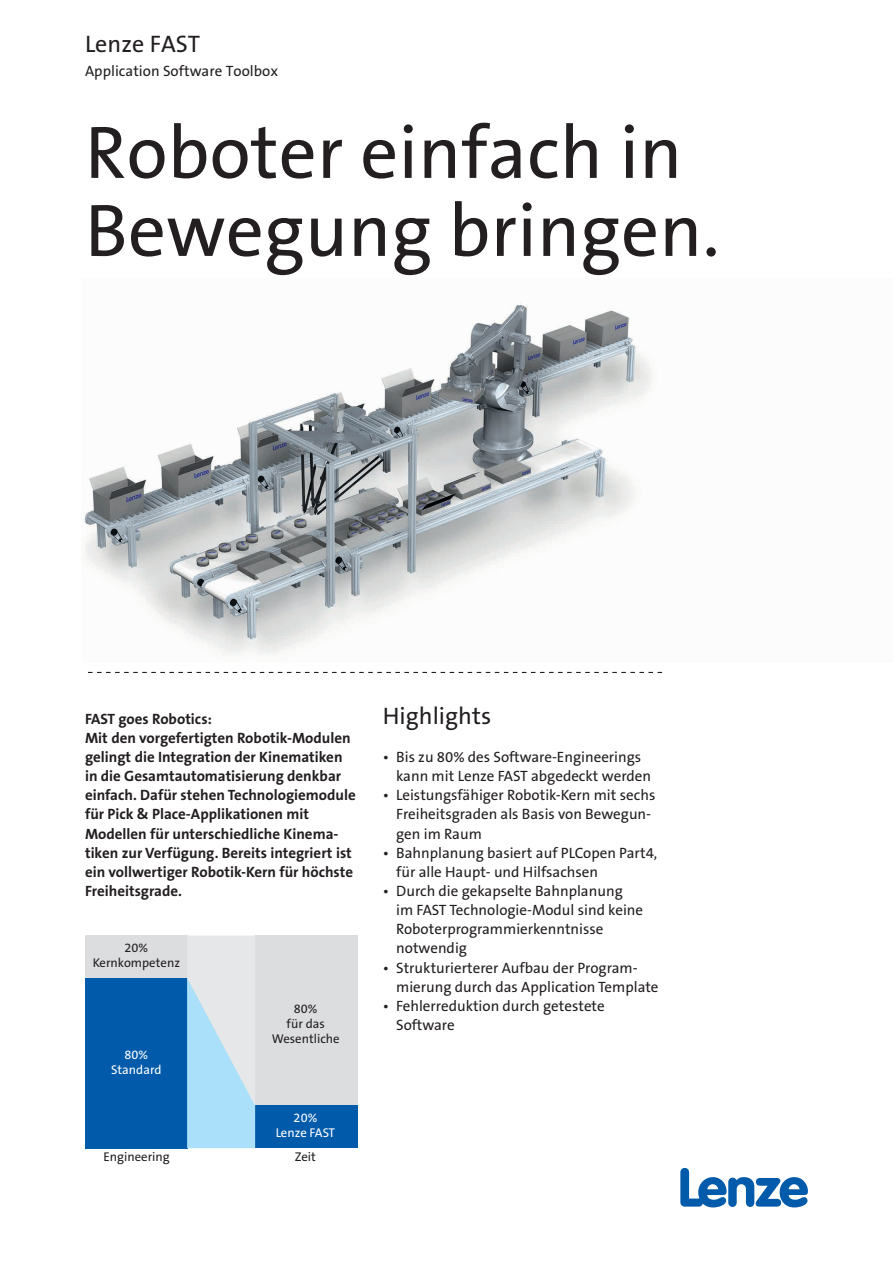
<style>
.page{position:relative;width:893px;height:1263px;background:#fff}
.page>*{position:absolute;margin:0;border:0;box-sizing:border-box;transform-origin:0 0}
.t1{font:75px/78px "The Sans B5 Plain";color:#231f20}
.t2{font:24px "The Sans B5 Plain";color:#231f20}
.t3{font:15px/19.2px "The Sans B5 Plain";color:#231f20}
.t4{font:700 15px/19.2px "The Sans B7";color:#231f20}
.t5{font:12.75px/15px "The Sans B5 Plain";color:#231f20;text-align:center}
.t6{font:12.75px/15px "The Sans B5 Plain";color:#fff;text-align:center}
</style>
<div class="page">
<svg style="left:680px;top:1168px;width:128px;height:39px"></svg>
<svg style="left:88px;top:672px;width:574px;height:1px"></svg>
<img style="left:84px;top:303px;width:568px;height:351px">
<div style="left:86px;top:978px;width:102px;height:170px;background:#015aaa"></div>
<div style="left:86px;top:935px;width:102px;height:43px;background:#dcdddf"></div>
<div style="left:255px;top:935px;width:102px;height:213px;background:#dcdddf"></div>
<div style="left:255px;top:1106px;width:102px;height:42px;background:#015aaa"></div>
<svg style="left:187px;top:935px;width:68px;height:213px;background:#c7e3f0"></svg>
<h2 class="t2" style="left:85px;top:31px;width:117px">Lenze FAST</h2>
<p class="t3" style="left:85px;top:62px;width:195px">Application Software Toolbox</p>
<h1 class="t1" style="left:85px;top:116px;width:636px">Roboter einfach in<br>Bewegung bringen.</h1>
<p class="t4" style="left:85px;top:709px;width:272px">FAST goes Robotics:<br>Mit den vorgefertigten Robotik-Modulen gelingt die Integration der Kinematiken in die Gesamtautomatisierung denkbar einfach. Dafür stehen Technologiemodule für Pick &amp; Place-Applikationen mit Modellen für unterschiedliche Kinema&shy;tiken zur Verfügung. Bereits integriert ist ein vollwertiger Robotik-Kern für höchste Freiheitsgrade.</p>
<h2 class="t2" style="left:383px;top:703px;width:110px">Highlights</h2>
<p class="t3" style="left:396px;top:748px;width:256px;text-indent:-13px">• Bis zu 80% des Software-Engineerings kann mit Lenze FAST abgedeckt werden</p>
<p class="t3" style="left:396px;top:786px;width:261px;text-indent:-13px">• Leistungsfähiger Robotik-Kern mit sechs<br>Freiheitsgraden als Basis von Bewegun&shy;gen im Raum</p>
<p class="t3" style="left:396px;top:844px;width:263px;text-indent:-13px">• Bahnplanung basiert auf PLCopen Part4, für alle Haupt- und Hilfsachsen</p>
<p class="t3" style="left:396px;top:882px;width:248px;text-indent:-13px">• Durch die gekapselte Bahnplanung im FAST Technologie-Modul sind keine<br>Roboterprogrammierkenntnisse notwendig</p>
<p class="t3" style="left:396px;top:958px;width:264px;text-indent:-13px">• Strukturierterer Aufbau der Program&shy;mierung durch das Application Template</p>
<p class="t3" style="left:396px;top:997px;width:210px;text-indent:-13px">• Fehlerreduktion durch getestete<br>Software</p>
<p class="t5" style="left:93px;top:940px;width:89px">20%<br>Kernkompetenz</p>
<p class="t5" style="left:272px;top:1001px;width:69px">80%<br>für das<br>Wesentliche</p>
<p class="t6" style="left:111px;top:1048px;width:52px">80%<br>Standard</p>
<p class="t6" style="left:276px;top:1110px;width:61px">20%<br>Lenze FAST</p>
<p class="t5" style="left:103px;top:1150px;width:68px">Engineering</p>
<p class="t5" style="left:295px;top:1150px;width:23px">Zeit</p>
</div>
